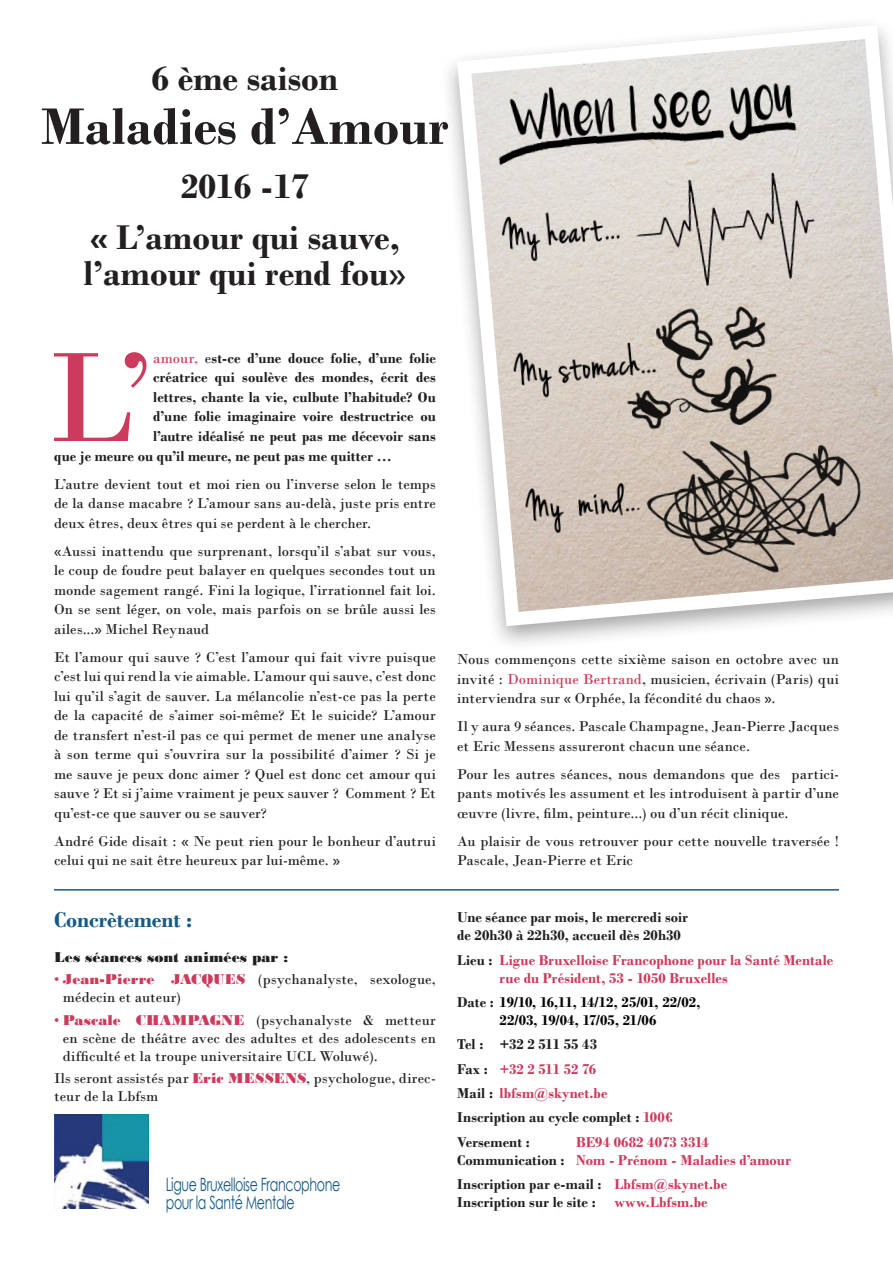
<style>
.page{position:relative;width:893px;height:1263px;background:#fff}
.page>*{position:absolute;margin:0;border:0;box-sizing:border-box;transform-origin:0 0}
.t1{font:134.1px "Bodoni";color:#cc3a5c}
.t2{font:700 54px "Bodoni";color:#231f20}
.t3{font:700 36px/51.3px "Bodoni";color:#231f20;text-align:center}
.t4{font:700 22.5px "Bodoni";color:#165a86}
.t5{font:18.3px/18.3px "Century Gothic";letter-spacing:-.03em;color:#165a86;scale:.69 1}
.t6{font:15px/19.5px "Bodoni";letter-spacing:.005em;color:#231f20;text-align:justify}
.t7{font:700 15px/24.5px "Bodoni";letter-spacing:.01em;color:#231f20}
.t8{font:700 15px/18px "Bodoni";letter-spacing:.005em;color:#cc3a5c}
.t9{font:700 15px/18px "Bodoni";color:#040503;text-align:center}
.t10{font:15px "Bodoni MT Black";letter-spacing:.01em;color:#231f20}
.s1{font-weight:400}
.s2{font-weight:400;color:#cc3a5c}
.s3{color:#cc3a5c}
.s4{font-family:"Bodoni MT Black";color:#cc3a5c}
.s5{color:#231f20}
</style>
<div class="page">
<img style="left:54px;top:1114px;width:95px;height:95px">
<svg style="left:450px;top:24px;width:442px;height:609px"></svg>
<hr style="left:54px;top:889px;width:785px;height:1px;background:#165a86">
<h3 class="t3" style="left:151px;top:53px;width:188px">6 ème saison</h3>
<h2 class="t2" style="left:41px;top:94px;width:409px">Maladies d’Amour</h2>
<h3 class="t3" style="left:90px;top:161px;width:311px">2016 -17<br>« L’amour qui sauve,</h3>
<h3 class="t3" style="left:84px;top:248px;width:324px">l’amour qui rend fou<span class="s1">»</span></h3>
<h1 class="t1" style="left:47px;top:318px;width:107px">L’</h1>
<p class="t7" style="left:153px;top:346px;width:284px"><span class="s2">amour,</span> <span class="s1">e</span>st-ce d’une douce folie, d’une folie</p>
<p class="t7" style="left:153px;top:365px;width:284px">créatrice qui soulève des mondes, écrit des</p>
<p class="t7" style="left:153px;top:385px;width:284px">lettres, chante la vie, culbute l’habitude? Ou</p>
<p class="t7" style="left:153px;top:404px;width:284px">d’une folie imaginaire voire destructrice ou</p>
<p class="t7" style="left:153px;top:424px;width:284px">l’autre idéalisé ne peut pas me décevoir sans</p>
<p class="t7" style="left:54px;top:443px;width:339px">que je meure ou qu’il meure, ne peut pas me quitter …</p>
<p class="t6" style="left:54px;top:474px;width:383px">L’autre devient tout et moi rien ou l’inverse selon le temps de la danse macabre ? L’amour sans au-delà, juste pris entre deux êtres, deux êtres qui se perdent à le chercher.</p>
<p class="t6" style="left:54px;top:541px;width:383px">«Aussi inattendu que surprenant, lorsqu’il s’abat sur vous, le coup de foudre peut balayer en quelques secondes tout un monde sagement rangé. Fini la logique, l’irrationnel fait loi.<br>On se sent léger, on vole, mais parfois on se brûle aussi les ailes...» Michel Reynaud</p>
<p class="t6" style="left:54px;top:647px;width:383px">Et l’amour qui sauve ? C’est l’amour qui fait vivre puisque c’est lui qui rend la vie aimable. L’amour qui sauve, c’est donc lui qu’il s’agit de sauver. La mélancolie n’est-ce pas la perte de la capacité de s’aimer soi-même? Et le suicide? L’amour de transfert n’est-il pas ce qui permet de mener une analyse à son terme qui s’ouvrira sur la possibilité d’aimer ? Si je me sauve je peux donc aimer ? Quel est donc cet amour qui sauve ? Et si j’aime vraiment je peux sauver ? Comment ? Et qu’est-ce que sauver ou se sauver?</p>
<p class="t6" style="left:54px;top:831px;width:383px">André Gide disait : « Ne peut rien pour le bonheur d’autrui celui qui ne sait être heureux par lui-même. »</p>
<h3 class="t4" style="left:54px;top:906px;width:140px">Concrètement :</h3>
<p class="t10" style="left:54px;top:948px;width:236px">Les séances sont animées par :</p>
<p class="t6" style="left:63px;top:970px;width:374px;line-height:18px;text-indent:-9px"><span class="s3">•</span> <span class="s4">Jean-Pierre JACQUES</span> (psychanalyste, sexologue, médecin et auteur)</p>
<p class="t6" style="left:63px;top:1011px;width:374px;line-height:18px;text-indent:-9px"><span class="s3">•</span> <span class="s4">Pascale CHAMPAGNE</span> (psychanalyste &amp; metteur en scène de théâtre avec des adultes et des adolescents en difficulté et la troupe universitaire UCL Woluwé).</p>
<p class="t6" style="left:54px;top:1069px;width:383px;line-height:18px">Ils seront assistés par <span class="s4">Eric MESSENS</span>, psychologue, direc&shy;teur de la Lbfsm</p>
<p class="t5" style="left:166px;top:1174px;width:254px">Ligue Bruxelloise Francophone pour la Santé Mentale</p>
<p class="t6" style="left:457px;top:649px;width:383px">Nous commençons cette sixième saison en octobre avec un invité : <span class="s3">Dominique Bertrand</span>, musicien, écrivain (Paris) qui interviendra sur « Orphée, la fécondité du chaos ».</p>
<p class="t6" style="left:457px;top:716px;width:383px">Il y aura 9 séances. Pascale Champagne, Jean-Pierre Jacques et Eric Messens assureront chacun une séance.</p>
<p class="t6" style="left:457px;top:764px;width:383px">Pour les autres séances, nous demandons que des partici&shy;pants motivés les assument et les introduisent à partir d’une œuvre (livre, film, peinture...) ou d’un récit clinique.</p>
<p class="t6" style="left:457px;top:831px;width:383px">Au plaisir de vous retrouver pour cette nouvelle traversée !<br>Pascale, Jean-Pierre et Eric</p>
<p class="t7" style="left:457px;top:908px;width:233px;line-height:18px">Une séance par mois, le mercredi soir de 20h30 à 22h30, accueil dès 20h30</p>
<p class="t8" style="left:500px;top:951px;width:335px;text-indent:-43px"><span class="s5">Lieu :</span> Ligue Bruxelloise Francophone pour la Santé Mentale rue du Président, 53 - 1050 Bruxelles</p>
<p class="t9" style="left:457px;top:993px;width:245px"><span class="s5">Date :</span> 19/10, 16,11, 14/12, 25/01, 22/02,<br>22/03, 19/04, 17/05, 21/06</p>
<p class="t7" style="left:457px;top:1032px;width:217px">Tel : +32 2 511 55 43<br>Fax : <span class="s3">+32 2 511 52 76<br></span>Mail : <span class="s3">lbfsm@skynet.be<br></span>Inscription au cycle complet : <span class="s3">100€<br></span>Versement :</p>
<p class="t8" style="left:457px;top:1133px;width:335px;text-indent:119px">BE94 0682 4073 3314<br><span class="s5">Communication :</span> Nom - Prénom - Maladies d’amour</p>
<p class="t7" style="left:457px;top:1175px;width:271px;line-height:18px">Inscription par e-mail : <span class="s3">Lbfsm@skynet.be<br></span>Inscription sur le site : <span class="s3">www.Lbfsm.be</span></p>
</div>
